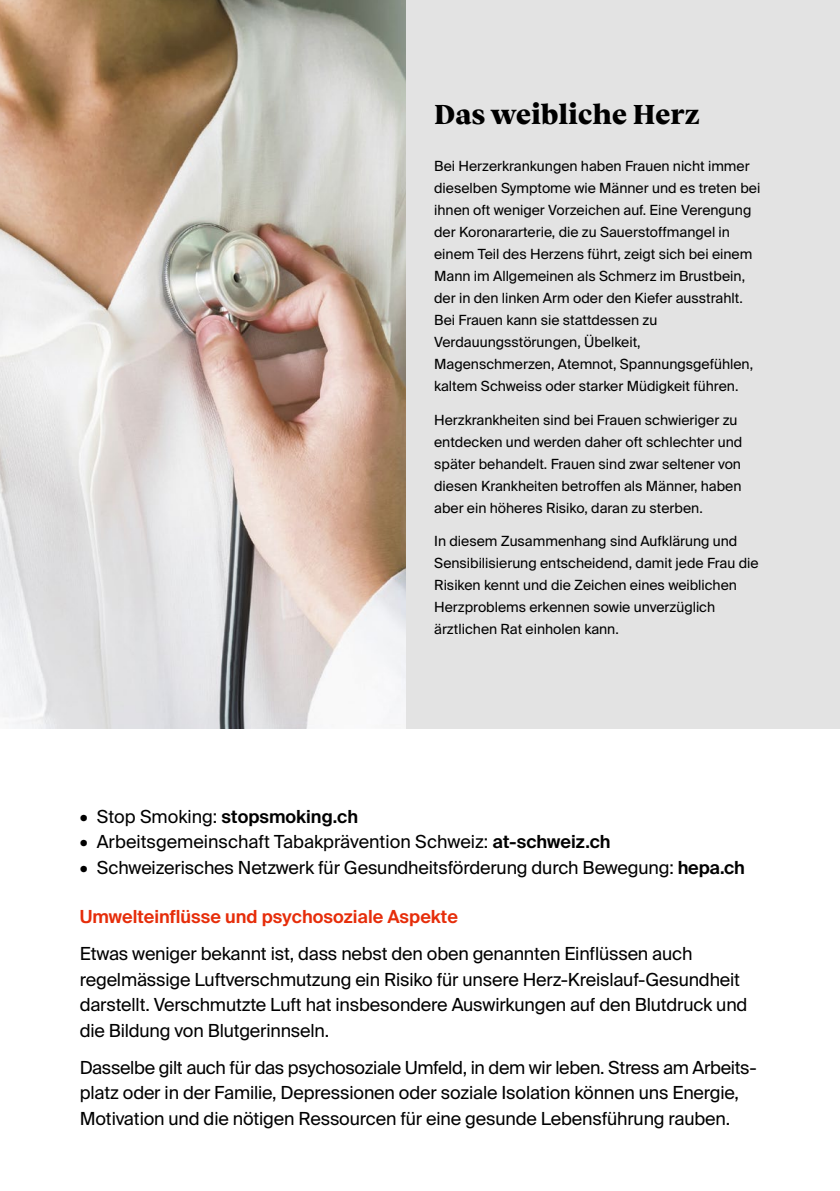
<style>
.page{position:relative;width:840px;height:1191px;background:#fff}
.page>*{position:absolute;margin:0;border:0;box-sizing:border-box;transform-origin:0 0}
.t1{font:800 28px "Vesterbro";letter-spacing:-.01em;color:#000}
.t2{font:18px/25.6px "Suisse Intl";letter-spacing:-.01em;color:#000}
.t3{font:600 18px "Suisse Intl";color:#e62d0a}
.t4{font:600 18px "Suisse Intl";color:#000}
.t5{font:14px/22px "Suisse Intl";color:#000}
.s1{font-weight:400}
.s2{font-weight:600}
</style>
<div class="page">
<div style="left:405px;top:0;width:434px;height:729px;background:#e3e3e3"></div>
<img style="left:0;top:0;width:405px;height:729px">
<h1 class="t1" style="left:434px;top:94px;width:267px">Das weibliche Herz</h1>
<p class="t5" style="left:434px;top:155px;width:327px">Bei Herzerkrankungen haben Frauen nicht immer dieselben Symptome wie Männer und es treten bei ihnen oft weniger Vorzeichen auf. Eine Verengung der Koronararterie, die zu Sauerstoffmangel in einem Teil des Herzens führt, zeigt sich bei einem Mann im Allgemeinen als Schmerz im Brustbein, der in den linken Arm oder den Kiefer ausstrahlt.<br>Bei Frauen kann sie stattdessen zu Verdauungsstörungen, Übelkeit, Magenschmerzen, Atemnot, Spannungsgefühlen, kaltem Schweiss oder starker Müdigkeit führen.</p>
<p class="t5" style="left:434px;top:409px;width:309px">Herzkrankheiten sind bei Frauen schwieriger zu entdecken und werden daher oft schlechter und später behandelt. Frauen sind zwar seltener von diesen Krankheiten betroffen als Männer, haben aber ein höheres Risiko, daran zu sterben.</p>
<p class="t5" style="left:434px;top:530px;width:326px">In diesem Zusammenhang sind Aufklärung und Sensibilisierung entscheidend, damit jede Frau die Risiken kennt und die Zeichen eines weiblichen Herzproblems erkennen sowie unverzüglich ärztlichen Rat einholen kann.</p>
<p class="t4" style="left:80px;top:806px;width:280px"><span class="s1">• Stop Smoking:</span> stopsmoking.ch</p>
<p class="t2" style="left:80px;top:829px;width:532px">• Arbeitsgemeinschaft Tabakprävention Schweiz: <span class="s2">at-schweiz.ch</span></p>
<p class="t2" style="left:80px;top:855px;width:666px">• Schweizerisches Netzwerk für Gesundheitsförderung durch Bewegung: <span class="s2">hepa.ch</span></p>
<p class="t3" style="left:80px;top:906px;width:379px">Umwelteinflüsse und psychosoziale Aspekte</p>
<p class="t2" style="left:80px;top:941px;width:669px">Etwas weniger bekannt ist, dass nebst den oben genannten Einflüssen auch regelmässige Luftverschmutzung ein Risiko für unsere Herz-Kreislauf-Gesundheit darstellt. Verschmutzte Luft hat insbesondere Auswirkungen auf den Blutdruck und die Bildung von Blutgerinnseln.</p>
<p class="t2" style="left:80px;top:1054px;width:676px">Dasselbe gilt auch für das psychosoziale Umfeld, in dem wir leben. Stress am Arbeits&shy;platz oder in der Familie, Depressionen oder soziale Isolation können uns Energie,<br>Motivation und die nötigen Ressourcen für eine gesunde Lebensführung rauben.</p>
</div>
